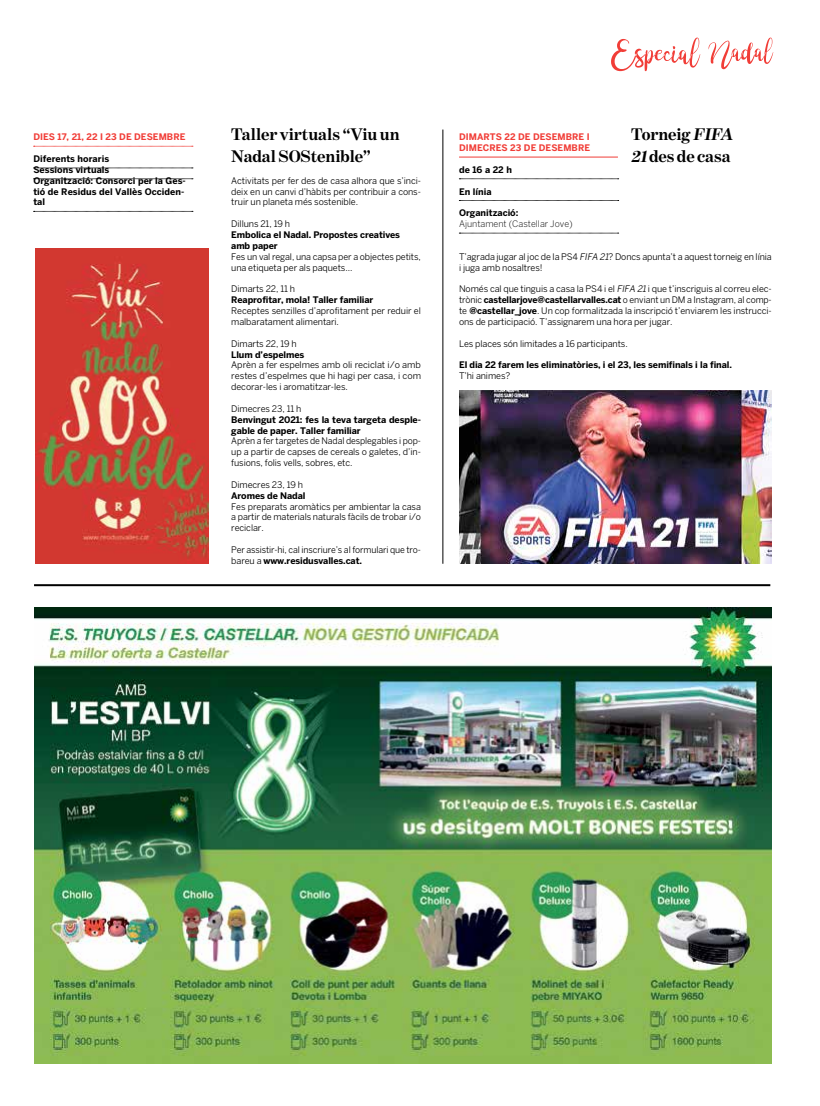
<style>
.page{position:relative;width:820px;height:1106px;background:#fff}
.page>*{position:absolute;margin:0;border:0;box-sizing:border-box;transform-origin:0 0}
.t1{font:700 17px/21.7px "Benton Modern One";letter-spacing:-.005em;color:#000}
.t2{font:9px/10.9px "Benton Sans";letter-spacing:-.01em;color:#000;text-align:justify}
.t3{font:700 9px/10.9px "Benton Sans";letter-spacing:-.01em;color:#000}
.t4{font:700 9px "Benton Sans";letter-spacing:.005em;color:#f13d37}
.t5{font:300 9px "Benton Sans";color:#000}
.s1{font-weight:700}
.s2{font-style:italic}
</style>
<div class="page">
<svg style="left:611px;top:38px;width:162px;height:33px"></svg>
<img style="left:459px;top:390px;width:312px;height:174px">
<img style="left:35px;top:249px;width:174px;height:315px">
<hr style="left:34px;top:584px;width:736px;height:2px;background:#000">
<svg style="left:34px;top:146px;width:159px;height:1px"></svg>
<svg style="left:34px;top:168px;width:159px;height:1px"></svg>
<svg style="left:34px;top:178px;width:159px;height:1px"></svg>
<svg style="left:34px;top:211px;width:159px;height:1px"></svg>
<hr style="left:442px;top:129px;width:1px;height:435px;background:#000">
<img style="left:35px;top:607px;width:736px;height:456px">
<hr style="left:459px;top:157px;width:158px;height:1px;background:#f13d37">
<svg style="left:459px;top:178px;width:159px;height:1px"></svg>
<svg style="left:459px;top:200px;width:159px;height:1px"></svg>
<svg style="left:459px;top:233px;width:159px;height:1px"></svg>
<p class="t4" style="left:33px;top:132px;width:154px">Di es 17, 21, 22 i 23 de desembr e</p>
<p class="t3" style="left:33px;top:153px;width:154px">Diferents horaris<br>Sessions virtuals<br>Organització: Consorci per la Ges&shy;tió de Residus del Vallès Occiden&shy;tal</p>
<h1 class="t1" style="left:231px;top:123px;width:170px">Taller virtuals “Viu un<br>Nadal SOStenible”</h1>
<p class="t2" style="left:231px;top:175px;width:191px">Activitats per fer des de casa alhora que s’inci&shy;deix en un canvi d’hàbits per contribuir a cons&shy;truir un planeta més sostenible.</p>
<p class="t2" style="left:231px;top:218px;width:60px">Dilluns 21, 19 h</p>
<p class="t3" style="left:231px;top:229px;width:170px">Embolica el Nadal. Propostes creatives amb paper</p>
<p class="t2" style="left:231px;top:251px;width:191px">Fes un val regal, una capsa per a objectes petits, una etiqueta per als paquets...</p>
<p class="t2" style="left:231px;top:283px;width:65px">Dimarts 22, 11 h</p>
<p class="t3" style="left:231px;top:294px;width:144px">Reaprofitar, mola! Taller familiar</p>
<p class="t2" style="left:231px;top:305px;width:191px">Receptes senzilles d’aprofitament per reduir el malbaratament alimentari.</p>
<p class="t2" style="left:231px;top:338px;width:67px">Dimarts 22, 19 h</p>
<p class="t3" style="left:231px;top:349px;width:75px">Llum d’espelmes</p>
<p class="t2" style="left:231px;top:359px;width:191px">Aprèn a fer espelmes amb oli reciclat i/o amb restes d’espelmes que hi hagi per casa, i com decorar-les i aromatitzar-les.</p>
<p class="t2" style="left:231px;top:403px;width:72px">Dimecres 23, 11 h</p>
<p class="t3" style="left:231px;top:414px;width:191px">Benvingut 2021: fes la teva targeta desple&shy;gable de paper. Taller familiar</p>
<p class="t2" style="left:231px;top:435px;width:191px">Aprèn a fer targetes de Nadal desplegables i pop&shy;up a partir de capses de cereals o galetes, d’in&shy;fusions, folis vells, sobres, etc.</p>
<p class="t2" style="left:231px;top:479px;width:73px">Dimecres 23, 19 h</p>
<p class="t3" style="left:231px;top:490px;width:76px">Aromes de Nadal</p>
<p class="t2" style="left:231px;top:501px;width:191px">Fes preparats aromàtics per ambientar la casa a partir de materials naturals fàcils de trobar i/o reciclar.</p>
<p class="t2" style="left:231px;top:544px;width:191px">Per assistir-hi, cal inscriure’s al formulari que tro&shy;bareu a <span class="s1">www.residusvalles.cat.</span></p>
<p class="t4" style="left:459px;top:132px;width:81px">DIMARTS 22 DE DESE</p>
<p class="t4" style="left:557px;top:132px;width:34px">MBRE I</p>
<p class="t4" style="left:459px;top:142px;width:87px">DIMECRES 23 DE DESE</p>
<p class="t4" style="left:563px;top:142px;width:27px">MBRE</p>
<p class="t3" style="left:459px;top:164px;width:54px">de 16 a 22 h</p>
<p class="t3" style="left:459px;top:186px;width:34px">En línia</p>
<p class="t3" style="left:459px;top:207px;width:61px">Organització:</p>
<p class="t5" style="left:459px;top:218px;width:115px">Ajuntament (Castellar Jove)</p>
<h1 class="t1" style="left:631px;top:123px;width:106px">Torneig <span class="s2">FIFA<br>21</span> des de casa</h1>
<p class="t2" style="left:459px;top:251px;width:314px">T’agrada jugar al joc de la PS4 <span class="s2">FIFA 21</span>? Doncs apunta’t a aquest torneig en línia i juga amb nosaltres!</p>
<p class="t2" style="left:459px;top:283px;width:314px">Només cal que tinguis a casa la PS4 i el <span class="s2">FIFA 21</span> i que t’inscriguis al correu elec&shy;trònic <span class="s1">castellarjove@castellarvalles.cat</span> o enviant un DM a Instagram, al comp&shy;te <span class="s1">@castellar_jove</span>. Un cop formalitzada la inscripció t’enviarem les instrucci&shy;ons de participació. T’assignarem una hora per jugar.</p>
<p class="t2" style="left:459px;top:338px;width:170px">Les places són limitades a 16 participants.</p>
<p class="t3" style="left:459px;top:359px;width:274px">El dia 22 farem les eliminatòries, i el 23, les semifinals i la final.</p>
<p class="t2" style="left:459px;top:370px;width:53px">T’hi animes?</p>
</div>
